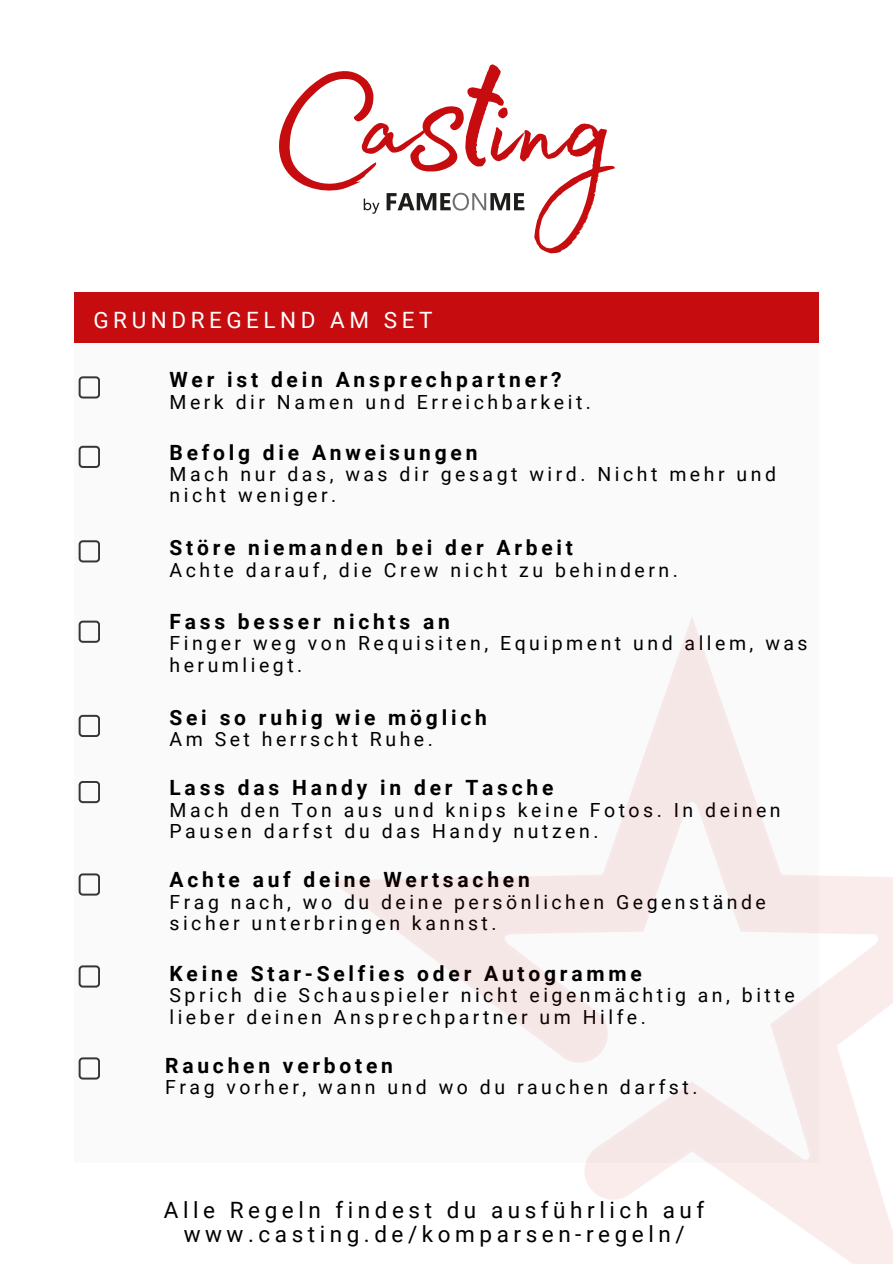
<style>
.page{position:relative;width:893px;height:1264px;background:#fff}
.page>*{position:absolute;margin:0;border:0;box-sizing:border-box;transform-origin:0 0}
.t1{font:22.5px/24.8px "Roboto";letter-spacing:.205em;color:#000;text-align:center}
.t2{font:22.5px "Roboto";letter-spacing:.2em;color:#fff}
.t3{font:700 21px "Roboto";letter-spacing:.18em;color:#000}
.t4{font:19.5px/21.3px "Roboto";letter-spacing:.18em;color:#000}
</style>
<div class="page">
<div style="left:74px;top:342px;width:745px;height:820px;background:#fafafa"></div>
<svg style="left:79px;top:376px;width:21px;height:22px"></svg>
<div style="left:74px;top:292px;width:745px;height:51px;background:#c60c0f"></div>
<svg style="left:79px;top:446px;width:21px;height:22px"></svg>
<svg style="left:79px;top:540px;width:21px;height:22px"></svg>
<svg style="left:79px;top:620px;width:21px;height:23px"></svg>
<svg style="left:79px;top:715px;width:21px;height:22px"></svg>
<svg style="left:79px;top:781px;width:21px;height:22px"></svg>
<svg style="left:79px;top:873px;width:21px;height:22px"></svg>
<svg style="left:79px;top:965px;width:21px;height:22px"></svg>
<svg style="left:79px;top:1057px;width:21px;height:22px"></svg>
<svg style="left:279px;top:64px;width:336px;height:189px"></svg>
<p class="t2" style="left:93px;top:307px;width:340px">GRUNDREGELND AM SET</p>
<p class="t3" style="left:169px;top:368px;width:393px">Wer ist dein Ansprechpartner?</p>
<p class="t4" style="left:169px;top:391px;width:423px">Merk dir Namen und Erreichbarkeit.</p>
<p class="t3" style="left:169px;top:440px;width:309px">Befolg die Anweisungen</p>
<p class="t4" style="left:169px;top:463px;width:608px">Mach nur das, was dir gesagt wird. Nicht mehr und nicht weniger.</p>
<p class="t3" style="left:169px;top:536px;width:405px">Störe niemanden bei der Arbeit</p>
<p class="t4" style="left:169px;top:559px;width:510px">Achte darauf, die Crew nicht zu behindern.</p>
<h1 class="t3" style="left:169px;top:609px;width:282px">Fass besser nichts an</h1>
<p class="t4" style="left:169px;top:632px;width:639px">Finger weg von Requisiten, Equipment und allem, was herumliegt.</p>
<p class="t3" style="left:169px;top:705px;width:319px">Sei so ruhig wie möglich</p>
<p class="t4" style="left:169px;top:728px;width:265px">Am Set herrscht Ruhe.</p>
<p class="t3" style="left:169px;top:775px;width:385px">Lass das Handy in der Tasche</p>
<p class="t4" style="left:169px;top:799px;width:612px">Mach den Ton aus und knips keine Fotos. In deinen<br>Pausen darfst du das Handy nutzen.</p>
<p class="t3" style="left:169px;top:867px;width:362px">Achte auf deine Wertsachen</p>
<p class="t4" style="left:169px;top:891px;width:598px">Frag nach, wo du deine persönlichen Gegenstände sicher unterbringen kannst.</p>
<p class="t3" style="left:169px;top:961px;width:473px">Keine Star-Selfies oder Autogramme</p>
<p class="t4" style="left:169px;top:984px;width:626px">Sprich die Schauspieler nicht eigenmächtig an, bitte lieber deinen Ansprechpartner um Hilfe.</p>
<h2 class="t3" style="left:165px;top:1053px;width:229px">Rauchen verboten</h2>
<p class="t4" style="left:165px;top:1077px;width:534px">Frag vorher, wann und wo du rauchen darfst.</p>
<p class="t1" style="left:164px;top:1197px;width:542px">Alle Regeln findest du ausführlich auf www.casting.de/komparsen-regeln/</p>
</div>
